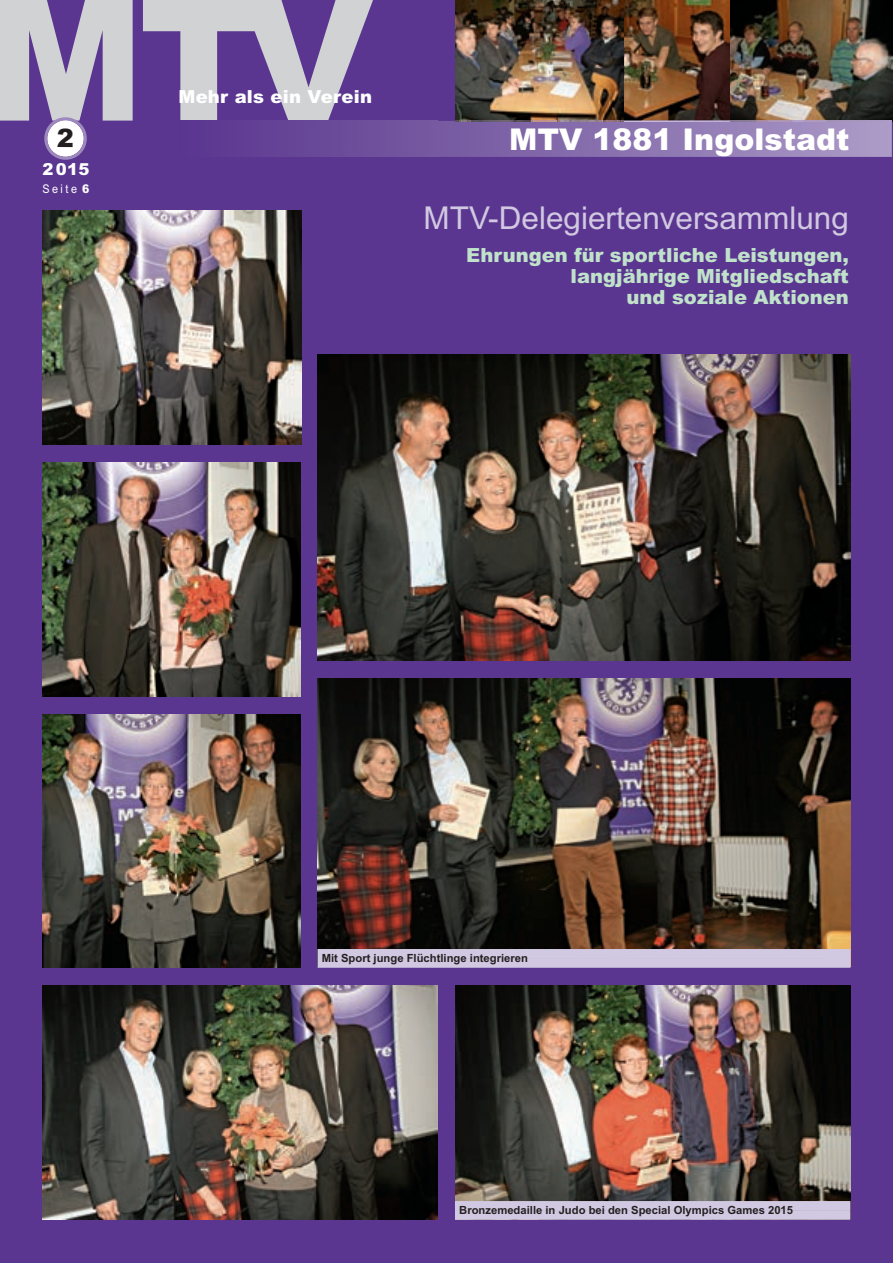
<style>
.page{position:relative;width:893px;height:1263px;background:#5a3690}
.page>*{position:absolute;margin:0;border:0;box-sizing:border-box;transform-origin:0 0}
.t1{font:31.5px "Arial";color:#d1c8e1}
.t2{font:900 30px "Arial";color:#fff}
.t3{font:900 25.5px "Arial";color:#231f20}
.t4{font:900 19.5px/21px "Arial";color:#c0e2ca;text-align:right}
.t5{font:900 18px "Arial";letter-spacing:.015em;color:#fff}
.t6{font:900 16.5px "Arial";color:#fff}
.t7{font:12px "Arial";letter-spacing:.23em;color:#fff;scale:.9 1}
.t8{font:700 11.25px "Arial";color:#231f20}
.s1{font-weight:900}
</style>
<div class="page">
<img style="left:730px;top:0;width:163px;height:121px">
<img style="left:623px;top:0;width:107px;height:121px">
<img style="left:455px;top:0;width:168px;height:121px">
<svg style="left:143px;top:0;width:234px;height:121px"></svg>
<svg style="left:0;top:0;width:133px;height:160px"></svg>
<img style="left:455px;top:985px;width:395px;height:216px">
<img style="left:43px;top:463px;width:257px;height:234px">
<img style="left:43px;top:715px;width:257px;height:252px">
<img style="left:43px;top:211px;width:258px;height:233px">
<img style="left:317px;top:679px;width:533px;height:270px">
<img style="left:317px;top:355px;width:533px;height:306px">
<img style="left:43px;top:985px;width:395px;height:234px">
<div style="left:455px;top:1201px;width:395px;height:9px;background:#d1c8e1"></div>
<div style="left:455px;top:1210px;width:395px;height:10px;background:#d1c8e1"></div>
<div style="left:317px;top:949px;width:533px;height:9px;background:#d1c8e1"></div>
<div style="left:317px;top:958px;width:533px;height:10px;background:#d1c8e1"></div>
<img style="left:259px;top:121px;width:633px;height:36px">
<img style="left:455px;top:121px;width:437px;height:1px">
<img style="left:623px;top:121px;width:107px;height:1px">
<img style="left:259px;top:121px;width:179px;height:35px">
<h3 class="t3" style="left:57px;top:122px;width:19px">2</h3>
<h3 class="t6" style="left:43px;top:159px;width:48px">2015</h3>
<p class="t7" style="left:43px;top:182px;width:54px">Seite <span class="s1">6</span></p>
<h3 class="t5" style="left:178px;top:85px;width:195px">Mehr als ein Verein</h3>
<h2 class="t2" style="left:509px;top:120px;width:342px">MTV 1881 Ingolstadt</h2>
<h1 class="t1" style="left:423px;top:200px;width:427px">MTV-Delegiertenversammlung</h1>
<h3 class="t4" style="left:466px;top:244px;width:384px">Ehrungen für sportliche Leistungen, langjährige Mitgliedschaft<br>und soziale Aktionen</h3>
<p class="t8" style="left:322px;top:954px;width:208px">Mit Sport junge Flüchtlinge integrieren</p>
<p class="t8" style="left:459px;top:1206px;width:335px">Bronzemedaille in Judo bei den Special Olympics Games 2015</p>
</div>
